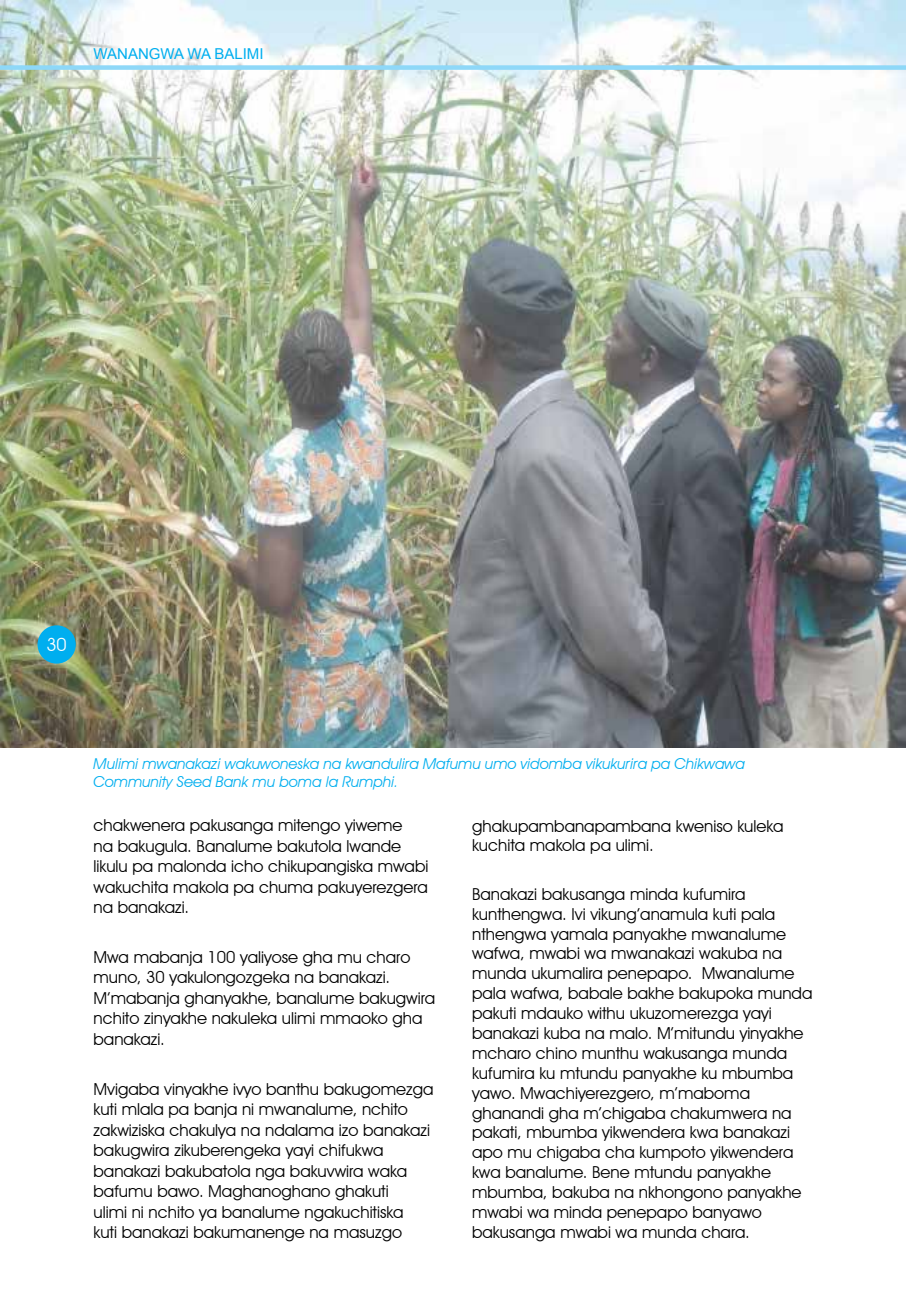
<style>
.page{position:relative;width:906px;height:1289px;background:#fff}
.page>*{position:absolute;margin:0;border:0;box-sizing:border-box;transform-origin:0 0}
.t1{font:18px "Avant Garde IT Cby BT";color:#fff}
.t2{font:16.5px/20px "Avant Garde IT Cby BT";color:#000}
.t3{font:italic 15px/18px "Avant Garde IT Cby BT";color:#00aeef}
.t4{font:15px "Arial";color:#00aeef}
</style>
<div class="page">
<img style="left:0;top:0;width:905px;height:747px">
<div style="left:0;top:65px;width:906px;height:5px;background:#8ed8f8"></div>
<div style="left:38px;top:625px;width:38px;height:38px;background:#00aeef;border-radius:50%"></div>
<p class="t4" style="left:94px;top:44px;width:172px">WANANGWA WA BALIMI</p>
<p class="t1" style="left:46px;top:634px;width:22px">30</p>
<p class="t3" style="left:94px;top:754px;width:653px">Mulimi mwanakazi wakuwoneska na kwandulira Mafumu umo vidomba vikukurira pa Chikwawa<br>Community Seed Bank mu boma la Rumphi.</p>
<p class="t2" style="left:94px;top:815px;width:336px;line-height:20.5px">chakwenera pakusanga mitengo yiweme<br>na bakugula. Banalume bakutola lwande likulu pa malonda icho chikupangiska mwabi wakuchita makola pa chuma pakuyerezgera na banakazi.</p>
<p class="t2" style="left:94px;top:946px;width:343px;line-height:20.5px">Mwa mabanja 100 yaliyose gha mu charo muno, 30 yakulongozgeka na banakazi.<br>M’mabanja ghanyakhe, banalume bakugwira nchito zinyakhe nakuleka ulimi mmaoko gha banakazi.</p>
<p class="t2" style="left:94px;top:1078px;width:341px;line-height:20.5px">Mvigaba vinyakhe ivyo banthu bakugomezga kuti mlala pa banja ni mwanalume, nchito zakwiziska chakulya na ndalama izo banakazi bakugwira zikuberengeka yayi chifukwa banakazi bakubatola nga bakuvwira waka bafumu bawo. Maghanoghano ghakuti<br>ulimi ni nchito ya banalume ngakuchitiska<br>kuti banakazi bakumanenge na masuzgo</p>
<p class="t2" style="left:472px;top:815px;width:313px">ghakupambanapambana kweniso kuleka kuchita makola pa ulimi.</p>
<p class="t2" style="left:472px;top:883px;width:342px">Banakazi bakusanga minda kufumira kunthengwa. Ivi vikung’anamula kuti pala nthengwa yamala panyakhe mwanalume wafwa, mwabi wa mwanakazi wakuba na munda ukumalira penepapo. Mwanalume pala wafwa, babale bakhe bakupoka munda pakuti mdauko withu ukuzomerezga yayi banakazi kuba na malo. M’mitundu yinyakhe mcharo chino munthu wakusanga munda kufumira ku mtundu panyakhe ku mbumba yawo. Mwachiyerezgero, m’maboma ghanandi gha m’chigaba chakumwera na pakati, mbumba yikwendera kwa banakazi apo mu chigaba cha kumpoto yikwendera kwa banalume. Bene mtundu panyakhe mbumba, bakuba na nkhongono panyakhe mwabi wa minda penepapo banyawo bakusanga mwabi wa munda chara.</p>
</div>
